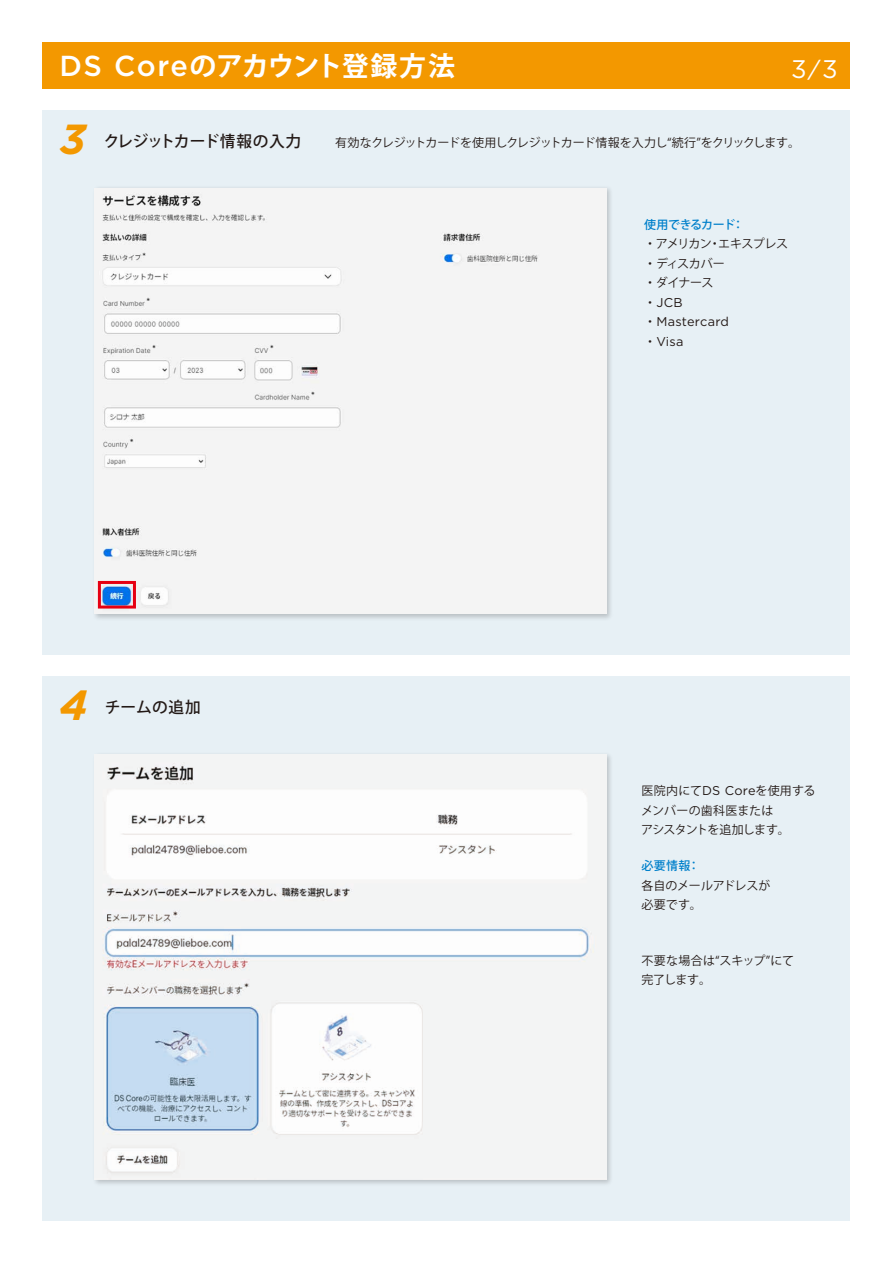
<style>
.page{position:relative;width:893px;height:1263px;background:#fff}
.page>*{position:absolute;margin:0;border:0;box-sizing:border-box;transform-origin:0 0}
.t1{font:italic 700 42px "Gotham";color:#f39800}
.t2{font:700 27px "Koz Go Pr 6 N";letter-spacing:-.03em;color:#fff}
.t3{font:25.5px "Gotham";color:#fff}
.t4{font:500 15.75px "Koz Go Pr 6 N";letter-spacing:.01em;color:#231916}
.t5{font:12.75px/19.5px "Gotham";letter-spacing:.025em;color:#231916}
.t6{font:12px "Koz Go Pr 6 N";letter-spacing:-.065em;color:#231916}
.t7{font:12px/19.5px "Koz Go Pr 6 N";letter-spacing:.005em;color:#231916}
.t8{font:12px/19.5px "Koz Go Pr 6 N";letter-spacing:-.015em;color:#231916}
.t9{font:12px/19.5px "Koz Go Pr 6 N";letter-spacing:-.045em;color:#231916}
.t10{font:500 12px "Koz Go Pr 6 N";letter-spacing:-.025em;color:#0080cb}
.s1{font-family:"Gotham";font-weight:500;font-size:28.95px}
.s2{font-size:21.6px}
.s3{font-weight:500;font-size:15.75px}
.s4{font-family:"Koz Go Pr 6 N";font-size:12px}
.s5{font-family:"Gotham";font-size:12.75px}
</style>
<div class="page">
<div style="left:43px;top:43px;width:807px;height:46px;background:#f39800"></div>
<div style="left:43px;top:111px;width:807px;height:544px;background:#e7f0f5"></div>
<div style="left:43px;top:676px;width:807px;height:544px;background:#e7f0f5"></div>
<img style="left:94px;top:754px;width:517px;height:430px">
<img style="left:95px;top:754px;width:512px;height:425px">
<img style="left:94px;top:187px;width:517px;height:432px">
<img style="left:95px;top:188px;width:512px;height:426px">
<svg style="left:98px;top:581px;width:38px;height:27px"></svg>
<h2 class="t2" style="left:60px;top:51px;width:426px"><span class="s1">DS Core</span>のアカウント登録方法　</h2>
<h3 class="t3" style="left:791px;top:53px;width:48px">3<span class="s2">/</span>3</h3>
<h1 class="t1" style="left:60px;top:112px;width:27px">3</h1>
<p class="t6" style="left:104px;top:136px;width:698px"><span class="s3">クレジットカード情報の入力　　</span>有効なクレジットカードを使用しクレジットカード情報を入力し“続行”をクリックします。</p>
<h1 class="t1" style="left:60px;top:677px;width:29px">4</h1>
<h3 class="t4" style="left:105px;top:698px;width:98px">チームの追加</h3>
<p class="t10" style="left:644px;top:218px;width:102px">使用できるカード：</p>
<p class="t9" style="left:644px;top:234px;width:146px">・アメリカン・エキスプレス・ディスカバー<br>・ダイナース</p>
<p class="t5" style="left:644px;top:292px;width:86px"><span class="s4">・</span>JCB<span class="s4">・</span>Mastercard<span class="s4">・</span>Visa</p>
<p class="t7" style="left:641px;top:781px;width:176px">医院内にて<span class="s5">DS Core</span>を使用するメンバーの歯科医または<br>アシスタントを追加します。</p>
<p class="t10" style="left:641px;top:859px;width:60px">必要情報：</p>
<p class="t8" style="left:641px;top:876px;width:130px">各自のメールアドレスが必要です。</p>
<p class="t8" style="left:641px;top:951px;width:154px">不要な場合は“スキップ”にて完了します。</p>
</div>
